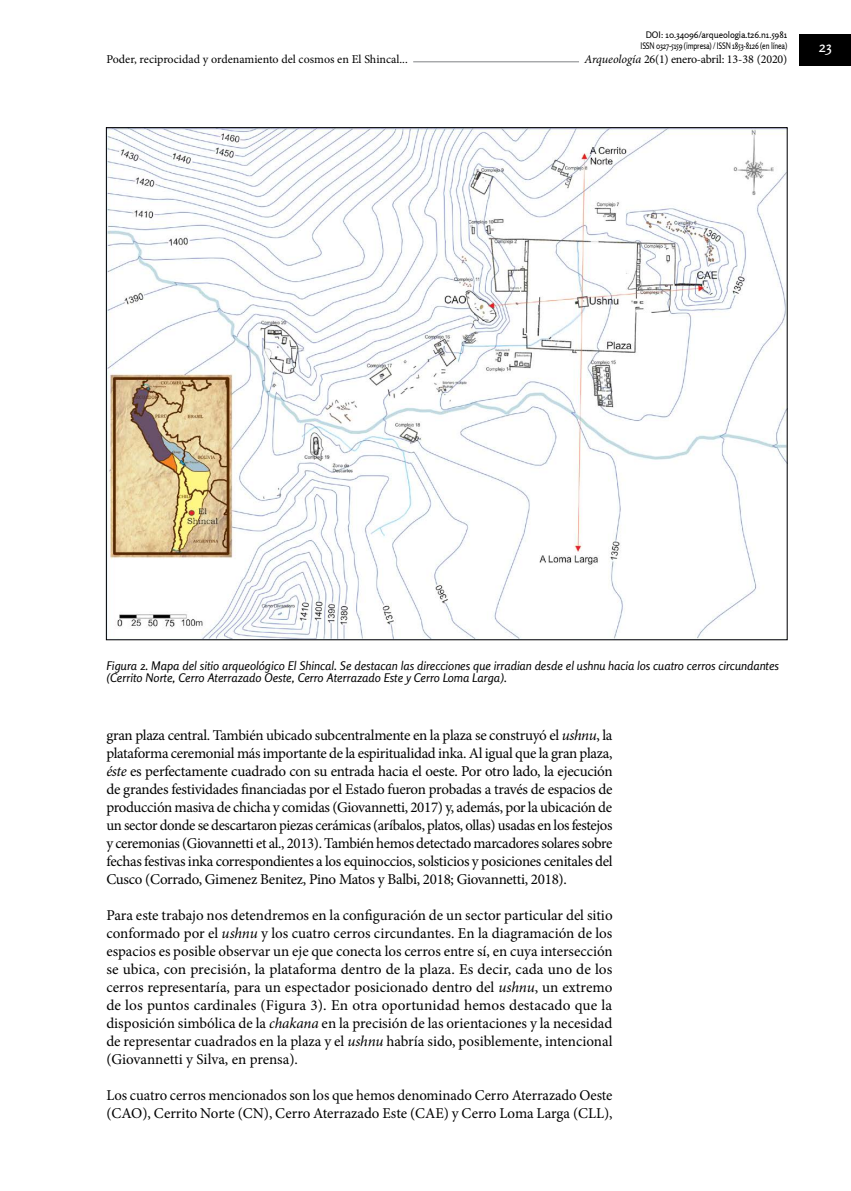
<style>
.page{position:relative;width:851px;height:1191px;background:#fff}
.page>*{position:absolute;margin:0;border:0;box-sizing:border-box;transform-origin:0 0}
.t1{font:15px/18px "Minion Pro";letter-spacing:-.005em;color:#000;text-align:justify}
.t2{font:15px "Rosario";color:#fff}
.t3{font:italic 12px/12px "Rosario";color:#000}
.t4{font:12px "Minion Pro";color:#000}
.t5{font:12px "Minion Pro";letter-spacing:-.02em;color:#000}
.t6{font:9px/10.8px "Rosario";letter-spacing:-.02em;color:#000;text-align:center}
.s1{font-style:italic}
</style>
<div class="page">
<hr style="left:112px;top:61px;width:616px;height:1px;background:#808285">
<div style="left:579px;top:53px;width:208px;height:15px;background:#fff"></div>
<div style="left:799px;top:35px;width:51px;height:31px;background:#000"></div>
<div style="left:106px;top:52px;width:307px;height:15px;background:#fff"></div>
<img style="left:108px;top:129px;width:677px;height:509px">
<p class="t4" style="left:106px;top:51px;width:303px">Poder, reciprocidad y ordenamiento del cosmos en El Shincal...</p>
<p class="t6" style="left:640px;top:29px;width:148px">DOI: 10.34096/arqueologia.t26.n1.5981<br>ISSN 0327-5159 (impresa) / ISSN 1853-8126 (en línea)</p>
<p class="t5" style="left:584px;top:51px;width:204px"><span class="s1">Arqueología</span> 26(1) enero-abril: 13-38 (2020)</p>
<p class="t2" style="left:818px;top:38px;width:15px">23</p>
<p class="t3" style="left:106px;top:660px;width:674px">Figura 2. Mapa del sitio arqueológico El Shincal. Se destacan las direcciones que irradian desde el ushnu hacia los cuatro cerros circundantes (Cerrito Norte, Cerro Aterrazado Oeste, Cerro Aterrazado Este y Cerro Loma Larga).</p>
<p class="t1" style="left:106px;top:726px;width:508px">gran plaza central. También ubicado subcentralmente en la plaza se construyó el <span class="s1">ushnu</span>, la plataforma ceremonial más importante de la espiritualidad inka. Al igual que la gran plaza, <span class="s1">éste</span> es perfectamente cuadrado con su entrada hacia el oeste. Por otro lado, la ejecución de grandes festividades financiadas por el Estado fueron probadas a través de espacios de producción masiva de chicha y comidas (Giovannetti, 2017) y, además, por la ubicación de un sector donde se descartaron piezas cerámicas (aríbalos, platos, ollas) usadas en los festejos y ceremonias (Giovannetti et al., 2013). También hemos detectado marcadores solares sobre fechas festivas inka correspondientes a los equinoccios, solsticios y posiciones cenitales del Cusco (Corrado, Gimenez Benitez, Pino Matos y Balbi, 2018; Giovannetti, 2018).</p>
<p class="t1" style="left:106px;top:906px;width:507px">Para este trabajo nos detendremos en la configuración de un sector particular del sitio conformado por el <span class="s1">ushnu</span> y los cuatro cerros circundantes. En la diagramación de los espacios es posible observar un eje que conecta los cerros entre sí, en cuya intersección se ubica, con precisión, la plataforma dentro de la plaza. Es decir, cada uno de los cerros representaría, para un espectador posicionado dentro del <span class="s1">ushnu</span>, un extremo de los puntos cardinales (Figura 3). En otra oportunidad hemos destacado que la disposición simbólica de la <span class="s1">chakana</span> en la precisión de las orientaciones y la necesidad de representar cuadrados en la plaza y el <span class="s1">ushnu</span> habría sido, posiblemente, intencional (Giovannetti y Silva, en prensa).</p>
<p class="t1" style="left:106px;top:1086px;width:507px">Los cuatro cerros mencionados son los que hemos denominado Cerro Aterrazado Oeste (CAO), Cerrito Norte (CN), Cerro Aterrazado Este (CAE) y Cerro Loma Larga (CLL),</p>
</div>
